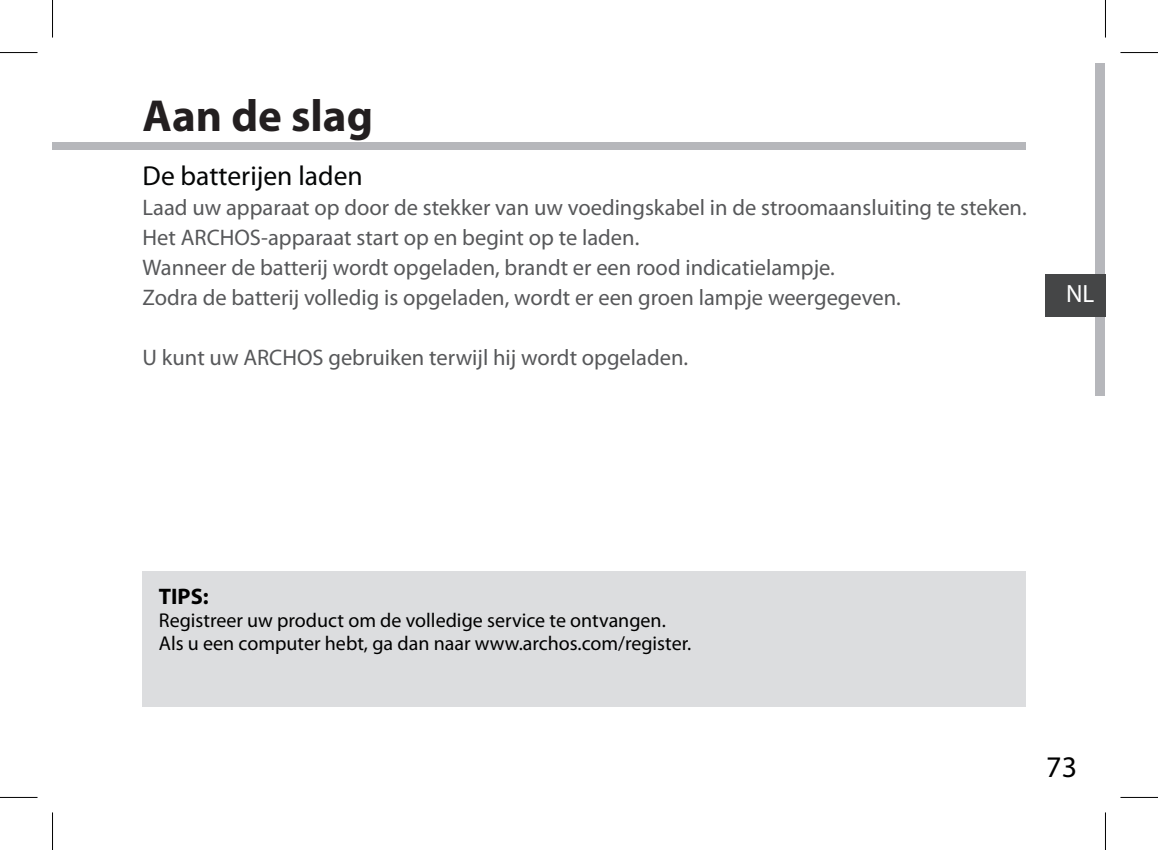
<style>
.page{position:relative;width:1158px;height:850px;background:#fff}
.page>*{position:absolute;margin:0;border:0;box-sizing:border-box;transform-origin:0 0}
.t1{font:700 45px "Myriad Pro";color:#231f20}
.t2{font:30px "Myriad Pro";color:#000}
.t3{font:27.5px "Myriad Pro";color:#040505}
.t4{font:25px "Myriad Pro";color:#fff}
.t5{font:22.5px/30px "Myriad Pro";color:#57585a}
.t6{font:700 22.5px "Myriad Pro";color:#000}
.t7{font:20px/22.5px "Myriad Pro";color:#000}
</style>
<div class="page">
<div style="left:142px;top:571px;width:883px;height:136px;background:#dcdddf"></div>
<div style="left:52px;top:143px;width:973px;height:7px;background:#b6b7bb"></div>
<div style="left:1095px;top:63px;width:10px;height:43px;background:#b6b7bb"></div>
<div style="left:1095px;top:231px;width:10px;height:43px;background:#b6b7bb"></div>
<div style="left:1095px;top:103px;width:10px;height:43px;background:#b6b7bb"></div>
<div style="left:1095px;top:146px;width:10px;height:43px;background:#b6b7bb"></div>
<div style="left:1095px;top:189px;width:10px;height:42px;background:#b6b7bb"></div>
<div style="left:1045px;top:274px;width:60px;height:43px;background:#454647"></div>
<div style="left:1095px;top:317px;width:10px;height:42px;background:#b6b7bb"></div>
<div style="left:1094px;top:353px;width:10px;height:43px;background:#b6b7bb"></div>
<hr style="left:0;top:52px;width:38px;height:1px;background:#000">
<hr style="left:1120px;top:52px;width:37px;height:1px;background:#000">
<hr style="left:0;top:796px;width:38px;height:1px;background:#000">
<hr style="left:1120px;top:796px;width:37px;height:1px;background:#000">
<hr style="left:52px;top:0;width:1px;height:38px;background:#000">
<hr style="left:52px;top:812px;width:1px;height:37px;background:#000">
<hr style="left:1104px;top:0;width:1px;height:38px;background:#000">
<hr style="left:1104px;top:812px;width:1px;height:37px;background:#000">
<h1 class="t1" style="left:142px;top:86px;width:232px">Aan de slag</h1>
<p class="t3" style="left:142px;top:159px;width:222px">De batterijen laden</p>
<p class="t5" style="left:142px;top:192px;width:885px">Laad uw apparaat op door de stekker van uw voedingskabel in de stroomaansluiting te steken.<br>Het ARCHOS-apparaat start op en begint op te laden.<br>Wanneer de batterij wordt opgeladen, brandt er een rood indicatielampje.<br>Zodra de batterij volledig is opgeladen, wordt er een groen lampje weergegeven.</p>
<p class="t5" style="left:142px;top:342px;width:547px">U kunt uw ARCHOS gebruiken terwijl hij wordt opgeladen.</p>
<p class="t4" style="left:1066px;top:278px;width:30px">NL</p>
<p class="t6" style="left:159px;top:582px;width:51px">TIPS:</p>
<p class="t7" style="left:159px;top:608px;width:534px">Registreer uw product om de volledige service te ontvangen.<br>Als u een computer hebt, ga dan naar www.archos.com/register.</p>
<h2 class="t2" style="left:1046px;top:747px;width:32px">73</h2>
</div>
